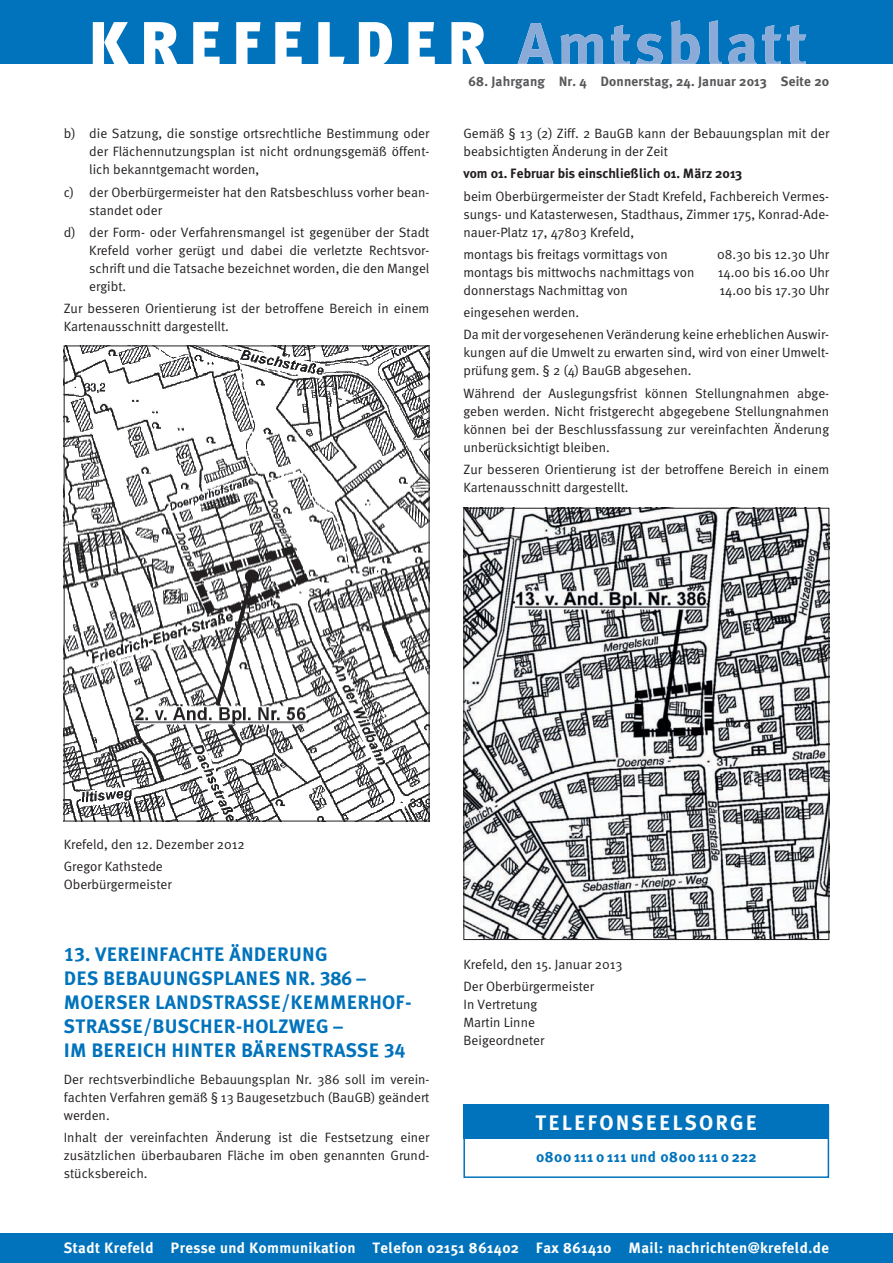
<style>
.page{position:relative;width:893px;height:1263px;background:#fff}
.page>*{position:absolute;margin:0;border:0;box-sizing:border-box;transform-origin:0 0}
.t1{font:700 21px "Meta Plus";letter-spacing:.1em;color:#fff}
.t2{font:700 19.5px/24px "Meta Plus";letter-spacing:.01em;color:#0073bc}
.t3{font:700 15px "Meta Plus";letter-spacing:.025em;color:#fff}
.t4{font:700 15px "Meta Plus";letter-spacing:.025em;color:#0073bc}
.t5{font:13.5px/18px "Meta Normal";color:#231f20}
.t6{font:700 13.5px "Meta Plus";letter-spacing:.01em;color:#57585a}
.t7{font:700 13.5px "Meta Plus";color:#231f20}
.s1{font-family:"Meta Plus Bold Caps";font-weight:400}
</style>
<div class="page">
<div style="left:0;top:0;width:893px;height:64px;background:#0073bc"></div>
<svg style="left:93px;top:22px;width:392px;height:42px"></svg>
<svg style="left:517px;top:20px;width:289px;height:44px"></svg>
<div style="left:0;top:1233px;width:893px;height:30px;background:#0073bc"></div>
<img style="left:465px;top:510px;width:362px;height:428px">
<div style="left:463px;top:508px;width:366px;height:432px;border:1px solid #231f20"></div>
<div style="left:463px;top:1105px;width:366px;height:73px;border:2px solid #0073bc"></div>
<div style="left:463px;top:1105px;width:366px;height:34px;background:#0073bc"></div>
<img style="left:66px;top:348px;width:361px;height:471px">
<p class="t5" style="left:89px;top:126px;width:342px;text-align:justify;text-indent:-26px">b) die Satzung, die sonstige ortsrechtliche Bestimmung oder der Flächennutzungsplan ist nicht ordnungsgemäß öffent&shy;lich bekanntgemacht worden,</p>
<p class="t5" style="left:89px;top:184px;width:342px;text-indent:-26px">c) der Oberbürgermeister hat den Ratsbeschluss vorher bean&shy;standet oder</p>
<p class="t5" style="left:89px;top:224px;width:342px;text-align:justify;text-indent:-26px">d) der Form- oder Verfahrensmangel ist gegenüber der Stadt Krefeld vorher gerügt und dabei die verletzte Rechtsvor&shy;schrift und die Tatsache bezeichnet worden, die den Mangel ergibt.</p>
<p class="t5" style="left:64px;top:300px;width:367px">Zur besseren Orientierung ist der betroffene Bereich in einem<br>Kartenausschnitt dargestellt.</p>
<p class="t6" style="left:468px;top:76px;width:362px">68. Jahrgang Nr. 4 Donnerstag, 24. Januar 2013 Seite 20</p>
<p class="t5" style="left:463px;top:126px;width:367px">Gemäß § 13 (2) Ziff. 2 BauGB kann der Bebauungsplan mit der beabsichtigten Änderung in der Zeit</p>
<p class="t7" style="left:463px;top:169px;width:280px">vom 01. Februar bis einschließlich 01. März 2013</p>
<p class="t5" style="left:463px;top:188px;width:367px;text-align:justify">beim Oberbürgermeister der Stadt Krefeld, Fachbereich Vermes&shy;sungs- und Katasterwesen, Stadthaus, Zimmer 175, Konrad-Ade&shy;nauer-Platz 17, 47803 Krefeld,</p>
<p class="t5" style="left:463px;top:246px;width:206px">montags bis freitags vormittags von</p>
<p class="t5" style="left:717px;top:246px;width:114px">08.30 bis 12.30 Uhr</p>
<p class="t5" style="left:463px;top:264px;width:232px">montags bis mittwochs nachmittags von</p>
<p class="t5" style="left:718px;top:264px;width:113px">14.00 bis 16.00 Uhr</p>
<p class="t5" style="left:463px;top:282px;width:166px">donnerstags Nachmittag von</p>
<p class="t5" style="left:719px;top:282px;width:111px">14.00 bis 17.30 Uhr</p>
<p class="t5" style="left:463px;top:302px;width:367px;line-height:22.2px">eingesehen werden.<br>Da mit der vorgesehenen Veränderung keine erheblichen Auswir-</p>
<p class="t5" style="left:463px;top:345px;width:367px">kungen auf die Umwelt zu erwarten sind, wird von einer Umwelt&shy;prüfung gem. § 2 (4) BauGB abgesehen.</p>
<p class="t5" style="left:463px;top:385px;width:367px;text-align:justify">Während der Auslegungsfrist können Stellungnahmen abge&shy;geben werden. Nicht fristgerecht abgegebene Stellungnahmen können bei der Beschlussfassung zur vereinfachten Änderung unberücksichtigt bleiben.</p>
<p class="t5" style="left:463px;top:461px;width:367px">Zur besseren Orientierung ist der betroffene Bereich in einem<br>Kartenausschnitt dargestellt.</p>
<p class="t5" style="left:64px;top:834px;width:183px;line-height:22.2px">Krefeld, den 12. Dezember 2012<br>Gregor Kathstede</p>
<p class="t5" style="left:64px;top:876px;width:109px">Oberbürgermeister</p>
<h2 class="t2" style="left:64px;top:944px;width:349px"><span class="s1">13.</span> VEREINFACHTE ÄNDERUNG<br>DES BEBAUUNGSPLANES NR. <span class="s1">386</span> –<br>MOERSER LANDSTRASSE/KEMMERHOF-<br>STRASSE/BUSCHER-HOLZWEG –<br>IM BEREICH HINTER BÄRENSTRASSE <span class="s1">34</span></h2>
<p class="t5" style="left:64px;top:1071px;width:367px;text-align:justify">Der rechtsverbindliche Bebauungsplan Nr. 386 soll im verein&shy;fachten Verfahren gemäß § 13 Baugesetzbuch (BauGB) geändert werden.</p>
<p class="t5" style="left:64px;top:1129px;width:367px;text-align:justify">Inhalt der vereinfachten Änderung ist die Festsetzung einer zusätzlichen überbaubaren Fläche im oben genannten Grund&shy;stücksbereich.</p>
<p class="t5" style="left:463px;top:954px;width:160px;line-height:22.2px">Krefeld, den 15. Januar 2013<br>Der Oberbürgermeister</p>
<p class="t5" style="left:463px;top:996px;width:82px">In Vertretung<br>Martin Linne<br>Beigeordneter</p>
<h1 class="t1" style="left:536px;top:1114px;width:223px">TELEFONSEELSORGE</h1>
<p class="t4" style="left:536px;top:1151px;width:222px">0800 111 0 111 und 0800 111 0 222</p>
<p class="t3" style="left:64px;top:1242px;width:767px">Stadt Krefeld Presse und Kommunikation Telefon 02151 861402 Fax 861410 Mail: nachrichten@krefeld.de</p>
</div>
